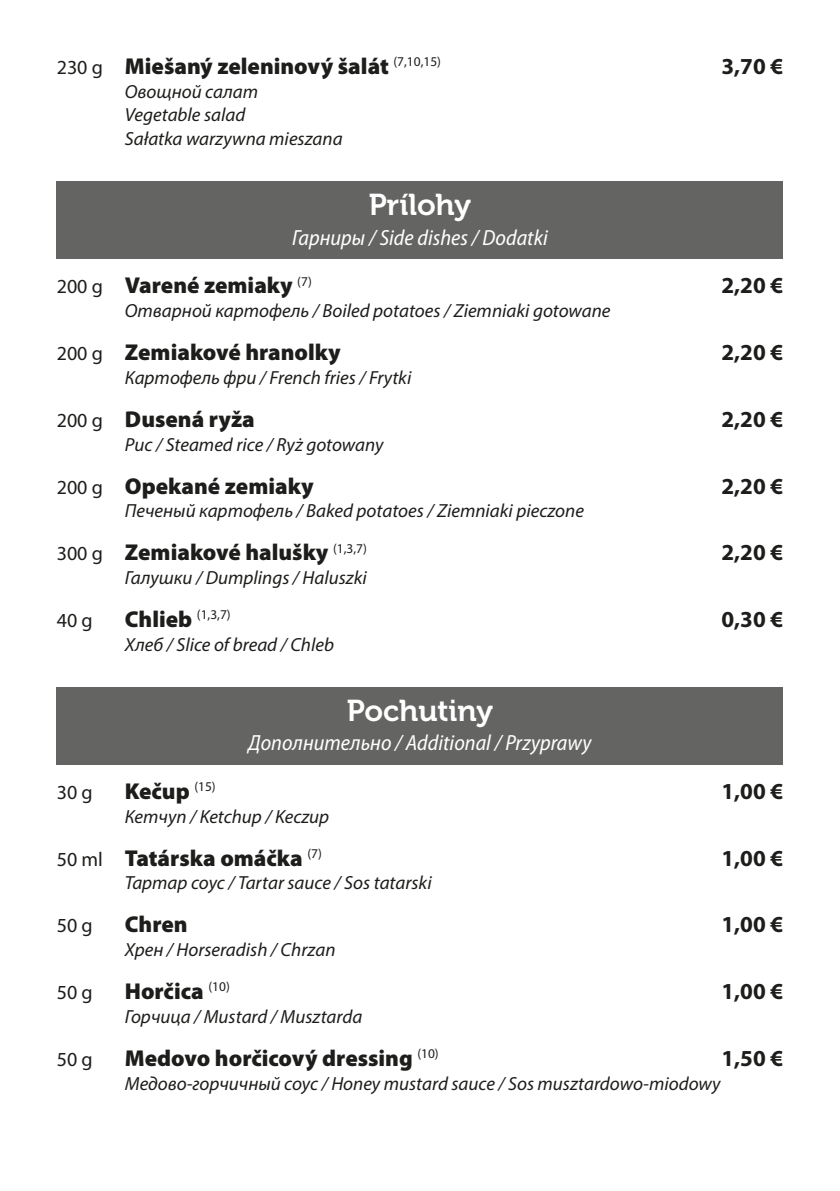
<style>
.page{position:relative;width:840px;height:1191px;background:#fff}
.page>*{position:absolute;margin:0;border:0;box-sizing:border-box;transform-origin:0 0}
.t1{font:30px "Museo 700";color:#fff}
.t2{font:900 23px "Myriad Pro";color:#1d1d1b}
.t3{font:700 23px "Myriad Pro";color:#1d1d1b}
.t4{font:italic semi-condensed 22px "Myriad Pro";color:#fff}
.t5{font:20px "Myriad Pro";color:#1d1d1b}
.t6{font:italic 19px/23.6px "Myriad Pro";color:#1d1d1b}
.t7{font:13.4px "Myriad Pro";color:#1d1d1b}
.s1{font-weight:400;font-size:20px}
.s2{font-weight:900;font-size:23px}
</style>
<div class="page">
<div style="left:57px;top:181px;width:725px;height:53px;background:#646463"></div>
<div style="left:57px;top:222px;width:725px;height:37px;background:#646463"></div>
<div style="left:57px;top:687px;width:725px;height:52px;background:#646463"></div>
<div style="left:57px;top:728px;width:725px;height:36px;background:#646463"></div>
<p class="t2" style="left:57px;top:53px;width:385px"><span class="s1">230 g</span> Miešaný zeleninový šalát <sup>(7,10,15)</sup></p>
<p class="t3" style="left:721px;top:51px;width:63px">3,70 €</p>
<p class="t6" style="left:125px;top:79px;width:219px">Овощной салат<br>Vegetable salad<br>Sałatka warzywna mieszana</p>
<h1 class="t1" style="left:368px;top:188px;width:104px">Prílohy</h1>
<p class="t4" style="left:292px;top:225px;width:257px">Гарниры / Side dishes / Dodatki</p>
<p class="t2" style="left:57px;top:272px;width:256px"><span class="s1">200 g</span> Varené zemiaky <sup>(7)</sup></p>
<p class="t3" style="left:721px;top:271px;width:63px">2,20 €</p>
<p class="t6" style="left:125px;top:299px;width:487px">Отварной картофель / Boiled potatoes / Ziemniaki gotowane</p>
<p class="t2" style="left:57px;top:339px;width:285px"><span class="s1">200 g</span> Zemiakové hranolky</p>
<p class="t3" style="left:721px;top:337px;width:63px">2,20 €</p>
<p class="t6" style="left:125px;top:365px;width:288px">Картофель фри / French fries / Frytki</p>
<p class="t2" style="left:57px;top:406px;width:199px"><span class="s1">200 g</span> Dusená ryža</p>
<p class="t3" style="left:721px;top:404px;width:63px">2,20 €</p>
<p class="t6" style="left:125px;top:432px;width:260px">Рис / Steamed rice / Ryż gotowany</p>
<p class="t2" style="left:57px;top:473px;width:258px"><span class="s1">200 g</span> Opekané zemiaky</p>
<p class="t3" style="left:721px;top:471px;width:63px">2,20 €</p>
<p class="t6" style="left:125px;top:499px;width:460px">Печеный картофель / Baked potatoes / Ziemniaki pieczone</p>
<p class="t2" style="left:57px;top:539px;width:311px"><span class="s1">300 g</span> Zemiakové halušky <sup>(1,3,7)</sup></p>
<p class="t3" style="left:721px;top:537px;width:63px">2,20 €</p>
<p class="t6" style="left:125px;top:565px;width:243px">Галушки / Dumplings / Haluszki</p>
<p class="t5" style="left:57px;top:608px;width:37px">40 g</p>
<p class="t7" style="left:125px;top:606px;width:107px"><span class="s2">Chlieb</span> (1,3,7)</p>
<p class="t3" style="left:721px;top:604px;width:63px">0,30 €</p>
<p class="t6" style="left:125px;top:632px;width:210px">Хлеб / Slice of bread / Chleb</p>
<h1 class="t1" style="left:346px;top:693px;width:148px">Pochutiny</h1>
<p class="t4" style="left:248px;top:731px;width:344px">Дополнительно / Additional / Przyprawy</p>
<p class="t5" style="left:57px;top:780px;width:37px">30 g</p>
<p class="t2" style="left:125px;top:778px;width:92px">Kečup <sup>(15)</sup></p>
<p class="t3" style="left:721px;top:776px;width:63px">1,00 €</p>
<p class="t6" style="left:125px;top:804px;width:206px">Кетчуп / Ketchup / Keczup</p>
<p class="t2" style="left:57px;top:845px;width:266px"><span class="s1">50 ml</span> Tatárska omáčka <sup>(7)</sup></p>
<p class="t3" style="left:721px;top:843px;width:63px">1,00 €</p>
<p class="t6" style="left:125px;top:871px;width:308px">Тартар соус / Tartar sauce / Sos tatarski</p>
<p class="t5" style="left:57px;top:913px;width:37px">50 g</p>
<p class="t2" style="left:125px;top:911px;width:64px">Chren</p>
<p class="t3" style="left:721px;top:909px;width:63px">1,00 €</p>
<p class="t6" style="left:125px;top:937px;width:212px">Хрен / Horseradish / Chrzan</p>
<p class="t5" style="left:57px;top:980px;width:37px">50 g</p>
<p class="t2" style="left:125px;top:978px;width:106px">Horčica <sup>(10)</sup></p>
<p class="t3" style="left:721px;top:976px;width:63px">1,00 €</p>
<p class="t6" style="left:125px;top:1004px;width:239px">Горчица / Mustard / Musztarda</p>
<p class="t5" style="left:57px;top:1046px;width:37px">50 g</p>
<p class="t2" style="left:125px;top:1045px;width:315px">Medovo horčicový dressing <sup>(10)</sup></p>
<p class="t3" style="left:721px;top:1043px;width:63px">1,50 €</p>
<p class="t6" style="left:125px;top:1071px;width:597px">Медово-горчичный соус / Honey mustard sauce / Sos musztardowo-miodowy</p>
</div>
